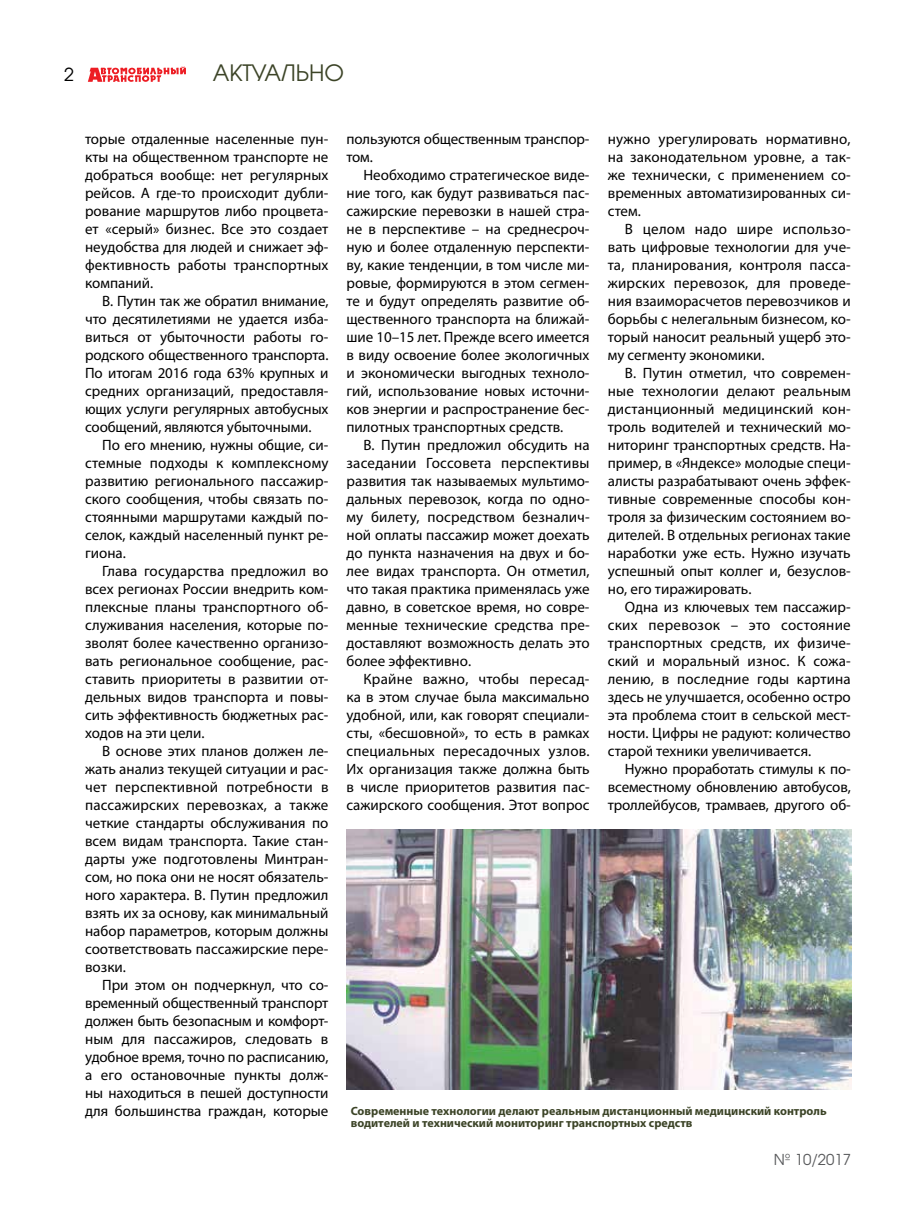
<style>
.page{position:relative;width:915px;height:1212px;background:#fff}
.page>*{position:absolute;margin:0;border:0;box-sizing:border-box;transform-origin:0 0}
.t1{font:22.5px "AG Avalanche C";color:#3c4427}
.t2{font:18px "AG Avalanche C";color:#000}
.t3{font:15px/18px "Myriad Pro";color:#000;text-align:justify}
.t4{font:15px "AG Avalanche C";color:#58595b}
.t5{font:700 12px/12px "Myriad Pro";color:#3c4427}
</style>
<div class="page">
<svg style="left:88px;top:66px;width:98px;height:16px"></svg>
<img style="left:346px;top:829px;width:504px;height:260px">
<p class="t2" style="left:64px;top:63px;width:11px">2</p>
<h1 class="t1" style="left:213px;top:59px;width:133px">АКТУАЛЬНО</h1>
<p class="t3" style="left:85px;top:130px;width:245px">торые отдаленные населенные пун&shy;кты на общественном транспорте не добраться вообще: нет регулярных рейсов. А где-то происходит дубли&shy;рование маршрутов либо процвета&shy;ет «серый» бизнес. Все это создает неудобства для людей и снижает эф&shy;фективность работы транспортных компаний.</p>
<p class="t3" style="left:85px;top:292px;width:245px;text-indent:17px">В. Путин так же обратил внимание, что десятилетиями не удается изба&shy;виться от убыточности работы го&shy;родского общественного транспорта.<br>По итогам 2016 года 63% крупных и средних организаций, предоставля&shy;ющих услуги регулярных автобусных сообщений, являются убыточными.</p>
<p class="t3" style="left:85px;top:436px;width:245px;text-indent:17px">По его мнению, нужны общие, си&shy;стемные подходы к комплексному развитию регионального пассажир&shy;ского сообщения, чтобы связать по&shy;стоянными маршрутами каждый по&shy;селок, каждый населенный пункт ре&shy;гиона.</p>
<p class="t3" style="left:85px;top:562px;width:245px;text-indent:17px">Глава государства предложил во всех регионах России внедрить ком&shy;плексные планы транспортного об&shy;служивания населения, которые по&shy;зволят более качественно организо&shy;вать региональное сообщение, рас&shy;ставить приоритеты в развитии от&shy;дельных видов транспорта и повы&shy;сить эффективность бюджетных рас&shy;ходов на эти цели.</p>
<p class="t3" style="left:85px;top:742px;width:245px;text-indent:17px">В основе этих планов должен ле&shy;жать анализ текущей ситуации и рас&shy;чет перспективной потребности в пассажирских перевозках, а также четкие стандарты обслуживания по всем видам транспорта. Такие стан&shy;дарты уже подготовлены Минтран&shy;сом, но пока они не носят обязатель&shy;ного характера. В. Путин предложил взять их за основу, как минимальный набор параметров, которым должны соответствовать пассажирские пере&shy;возки.</p>
<p class="t3" style="left:85px;top:976px;width:245px;text-indent:17px">При этом он подчеркнул, что со&shy;временный общественный транспорт должен быть безопасным и комфорт&shy;ным для пассажиров, следовать в удобное время, точно по расписанию, а его остановочные пункты долж&shy;ны находиться в пешей доступности для большинства граждан, которые</p>
<p class="t3" style="left:346px;top:130px;width:244px">пользуются общественным транспор&shy;том.</p>
<p class="t3" style="left:346px;top:166px;width:244px;text-indent:17px">Необходимо стратегическое виде&shy;ние того, как будут развиваться пас&shy;сажирские перевозки в нашей стра&shy;не в перспективе – на среднесроч&shy;ную и более отдаленную перспекти&shy;ву, какие тенденции, в том числе ми&shy;ровые, формируются в этом сегмен&shy;те и будут определять развитие об&shy;щественного транспорта на ближай&shy;шие 10–15 лет. Прежде всего имеется в виду освоение более экологичных и экономически выгодных техноло&shy;гий, использование новых источни&shy;ков энергии и распространение бес&shy;пилотных транспортных средств.</p>
<p class="t3" style="left:346px;top:436px;width:244px;text-indent:17px">В. Путин предложил обсудить на заседании Госсовета перспективы развития так называемых мультимо&shy;дальных перевозок, когда по одно&shy;му билету, посредством безналич&shy;ной оплаты пассажир может доехать до пункта назначения на двух и бо&shy;лее видах транспорта. Он отметил, что такая практика применялась уже давно, в советское время, но совре&shy;менные технические средства пре&shy;доставляют возможность делать это более эффективно.</p>
<p class="t3" style="left:346px;top:670px;width:245px;text-indent:17px">Крайне важно, чтобы пересад&shy;ка в этом случае была максимально удобной, или, как говорят специали&shy;сты, «бесшовной», то есть в рамках специальных пересадочных узлов.<br>Их организация также должна быть в числе приоритетов развития пас&shy;сажирского сообщения. Этот вопрос</p>
<p class="t3" style="left:607px;top:130px;width:244px">нужно урегулировать нормативно, на законодательном уровне, а так&shy;же технически, с применением со&shy;временных автоматизированных си&shy;стем.</p>
<p class="t3" style="left:607px;top:220px;width:244px;text-indent:17px">В целом надо шире использо&shy;вать цифровые технологии для уче&shy;та, планирования, контроля пасса&shy;жирских перевозок, для проведе&shy;ния взаиморасчетов перевозчиков и борьбы с нелегальным бизнесом, ко&shy;торый наносит реальный ущерб это&shy;му сегменту экономики.</p>
<p class="t3" style="left:607px;top:364px;width:244px;text-indent:17px">В. Путин отметил, что современ&shy;ные технологии делают реальным дистанционный медицинский кон&shy;троль водителей и технический мо&shy;ниторинг транспортных средств. На&shy;пример, в «Яндексе» молодые специ&shy;алисты разрабатывают очень эффек&shy;тивные современные способы кон&shy;троля за физическим состоянием во&shy;дителей. В отдельных регионах такие наработки уже есть. Нужно изучать успешный опыт коллег и, безуслов&shy;но, его тиражировать.</p>
<p class="t3" style="left:607px;top:598px;width:244px;text-indent:17px">Одна из ключевых тем пассажир&shy;ских перевозок – это состояние транспортных средств, их физиче&shy;ский и моральный износ. К сожа&shy;лению, в последние годы картина здесь не улучшается, особенно остро эта проблема стоит в сельской мест&shy;ности. Цифры не радуют: количество старой техники увеличивается.</p>
<p class="t3" style="left:607px;top:760px;width:244px;text-indent:17px">Нужно проработать стимулы к по&shy;всеместному обновлению автобусов, троллейбусов, трамваев, другого об-</p>
<p class="t5" style="left:350px;top:1104px;width:477px">Современные технологии делают реальным дистанционный медицинский контроль водителей и технический мониторинг транспортных средств</p>
<p class="t4" style="left:773px;top:1150px;width:79px">№ 10/2017</p>
</div>
